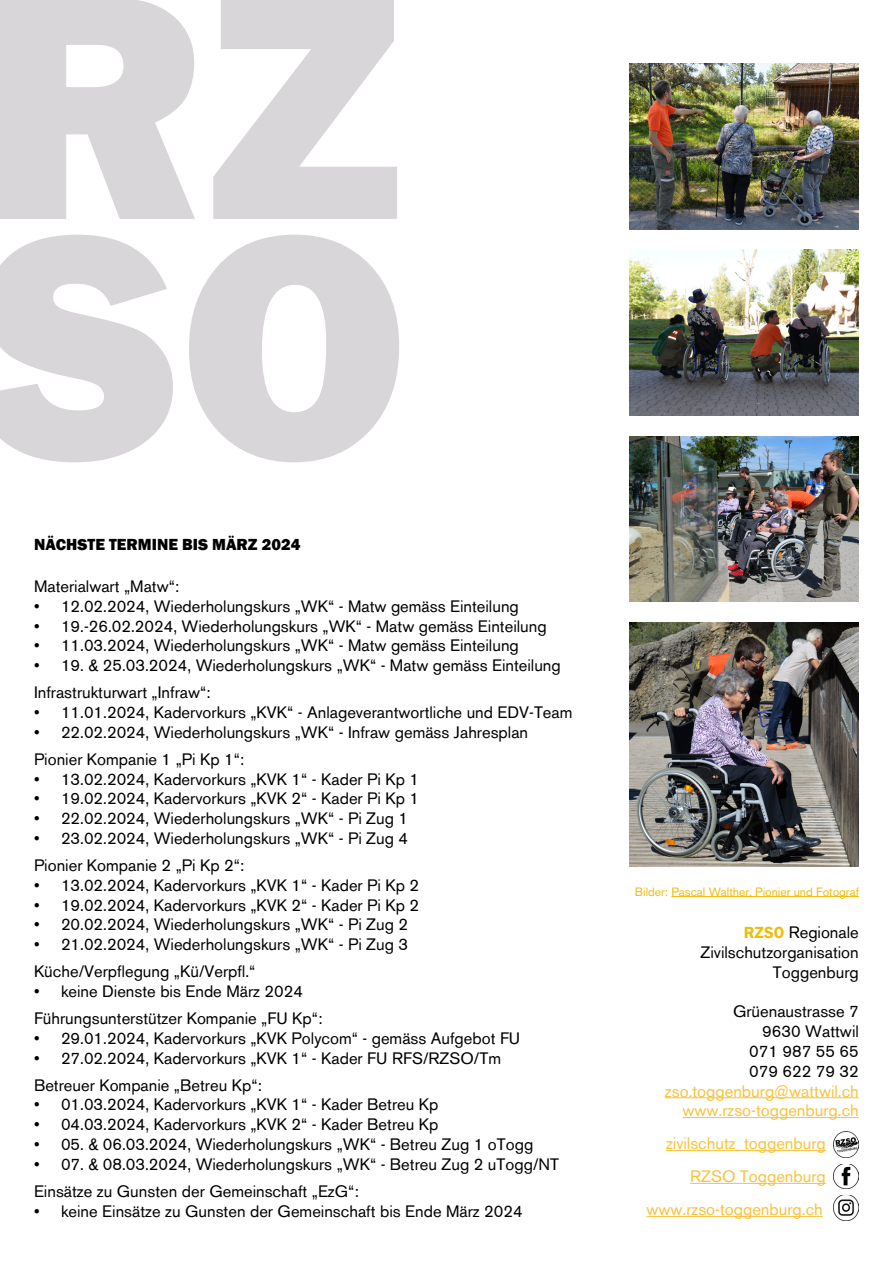
<style>
.page{position:relative;width:893px;height:1263px;background:#fff}
.page>*{position:absolute;margin:0;border:0;box-sizing:border-box;transform-origin:0 0}
.t1{font:800 331.35px "Franklin Gothic";color:#d8d6d8}
.t2{font:16.5px/27px "Akzidenz Grotesk BE";color:#000}
.t3{font:16.5px/33px "Akzidenz Grotesk BE";color:#f9c23c;text-align:right}
.t4{font:800 16.5px "Franklin Gothic";color:#000}
.t5{font:12px "Akzidenz Grotesk BE";color:#eebd0a}
.s1{font-family:"Franklin Gothic";font-weight:600;color:#eebd09}
</style>
<div class="page">
<hr style="left:665px;top:1097px;width:194px;height:1px;background:#f9c23c">
<hr style="left:682px;top:1117px;width:177px;height:1px;background:#f9c23c">
<hr style="left:666px;top:1150px;width:160px;height:1px;background:#f9c23c">
<hr style="left:690px;top:1183px;width:136px;height:1px;background:#f9c23c">
<hr style="left:646px;top:1216px;width:177px;height:1px;background:#f9c23c">
<img style="left:833px;top:1164px;width:26px;height:25px">
<img style="left:833px;top:1196px;width:26px;height:24px">
<img style="left:833px;top:1132px;width:26px;height:25px">
<img style="left:629px;top:622px;width:230px;height:245px">
<img style="left:629px;top:436px;width:230px;height:166px">
<img style="left:629px;top:250px;width:230px;height:166px">
<hr style="left:671px;top:896px;width:188px;height:1px;background:#eebd0a">
<img style="left:630px;top:64px;width:229px;height:166px">
<h1 class="t1" style="left:-21px;top:-107px;width:425px">RZ</h1>
<h1 class="t1" style="left:-22px;top:133px;width:432px">SO</h1>
<p class="t4" style="left:34px;top:533px;width:268px">NÄCHSTE TERMINE BIS MÄRZ 2024</p>
<p class="t2" style="left:34px;top:573px;width:147px">Materialwart „Matw“:</p>
<p class="t2" style="left:34px;top:592px;width:486px">• 12.02.2024, Wiederholungskurs „WK“ - Matw gemäss Einteilung</p>
<p class="t2" style="left:34px;top:612px;width:514px">• 19.-26.02.2024, Wiederholungskurs „WK“ - Matw gemäss Einteilung</p>
<p class="t2" style="left:34px;top:632px;width:486px">• 11.03.2024, Wiederholungskurs „WK“ - Matw gemäss Einteilung</p>
<p class="t2" style="left:34px;top:652px;width:528px">• 19. &amp; 25.03.2024, Wiederholungskurs „WK“ - Matw gemäss Einteilung<br>Infrastrukturwart „Infraw“:</p>
<p class="t2" style="left:34px;top:699px;width:540px">• 11.01.2024, Kadervorkurs „KVK“ - Anlageverantwortliche und EDV-Team</p>
<p class="t2" style="left:34px;top:718px;width:496px">• 22.02.2024, Wiederholungskurs „WK“ - Infraw gemäss Jahresplan<br>Pionier Kompanie 1 „Pi Kp 1“:</p>
<p class="t2" style="left:34px;top:765px;width:387px">• 13.02.2024, Kadervorkurs „KVK 1“ - Kader Pi Kp 1</p>
<p class="t2" style="left:34px;top:785px;width:387px">• 19.02.2024, Kadervorkurs „KVK 2“ - Kader Pi Kp 1</p>
<p class="t2" style="left:34px;top:805px;width:376px">• 22.02.2024, Wiederholungskurs „WK“ - Pi Zug 1</p>
<p class="t2" style="left:34px;top:825px;width:376px">• 23.02.2024, Wiederholungskurs „WK“ - Pi Zug 4<br>Pionier Kompanie 2 „Pi Kp 2“:</p>
<p class="t2" style="left:34px;top:871px;width:387px">• 13.02.2024, Kadervorkurs „KVK 1“ - Kader Pi Kp 2</p>
<p class="t2" style="left:34px;top:891px;width:387px">• 19.02.2024, Kadervorkurs „KVK 2“ - Kader Pi Kp 2</p>
<p class="t2" style="left:34px;top:911px;width:376px">• 20.02.2024, Wiederholungskurs „WK“ - Pi Zug 2</p>
<p class="t2" style="left:34px;top:931px;width:376px">• 21.02.2024, Wiederholungskurs „WK“ - Pi Zug 3<br>Küche/Verpflegung „Kü/Verpfl.“</p>
<p class="t2" style="left:34px;top:978px;width:290px">• keine Dienste bis Ende März 2024<br>Führungsunterstützer Kompanie „FU Kp“:</p>
<p class="t2" style="left:34px;top:1024px;width:488px">• 29.01.2024, Kadervorkurs „KVK Polycom“ - gemäss Aufgebot FU</p>
<p class="t2" style="left:34px;top:1044px;width:468px">• 27.02.2024, Kadervorkurs „KVK 1“ - Kader FU RFS/RZSO/Tm<br>Betreuer Kompanie „Betreu Kp“:</p>
<p class="t2" style="left:34px;top:1091px;width:406px">• 01.03.2024, Kadervorkurs „KVK 1“ - Kader Betreu Kp</p>
<p class="t2" style="left:34px;top:1111px;width:406px">• 04.03.2024, Kadervorkurs „KVK 2“ - Kader Betreu Kp</p>
<p class="t2" style="left:34px;top:1131px;width:501px">• 05. &amp; 06.03.2024, Wiederholungskurs „WK“ - Betreu Zug 1 oTogg</p>
<p class="t2" style="left:34px;top:1150px;width:527px">• 07. &amp; 08.03.2024, Wiederholungskurs „WK“ - Betreu Zug 2 uTogg/NT<br>Einsätze zu Gunsten der Gemeinschaft „EzG“:</p>
<p class="t2" style="left:34px;top:1197px;width:490px">• keine Einsätze zu Gunsten der Gemeinschaft bis Ende März 2024</p>
<p class="t5" style="left:635px;top:884px;width:226px">Bilder: Pascal Walther, Pionier und Fotograf</p>
<p class="t2" style="left:700px;top:922px;width:160px;line-height:19.8px;text-align:right"><span class="s1">RZSO</span> Regionale<br>Zivilschutzorganisation<br>Toggenburg</p>
<p class="t2" style="left:733px;top:1002px;width:127px;line-height:19.8px;text-align:right">Grüenaustrasse 7<br>9630 Wattwil<br>071 987 55 65<br>079 622 79 32</p>
<p class="t3" style="left:665px;top:1081px;width:195px;line-height:19.8px">zso.toggenburg@wattwil.ch www.rzso-toggenburg.ch</p>
<p class="t3" style="left:646px;top:1127px;width:181px">zivilschutz_toggenburg<br>RZSO Toggenburg www.rzso-toggenburg.ch</p>
</div>
